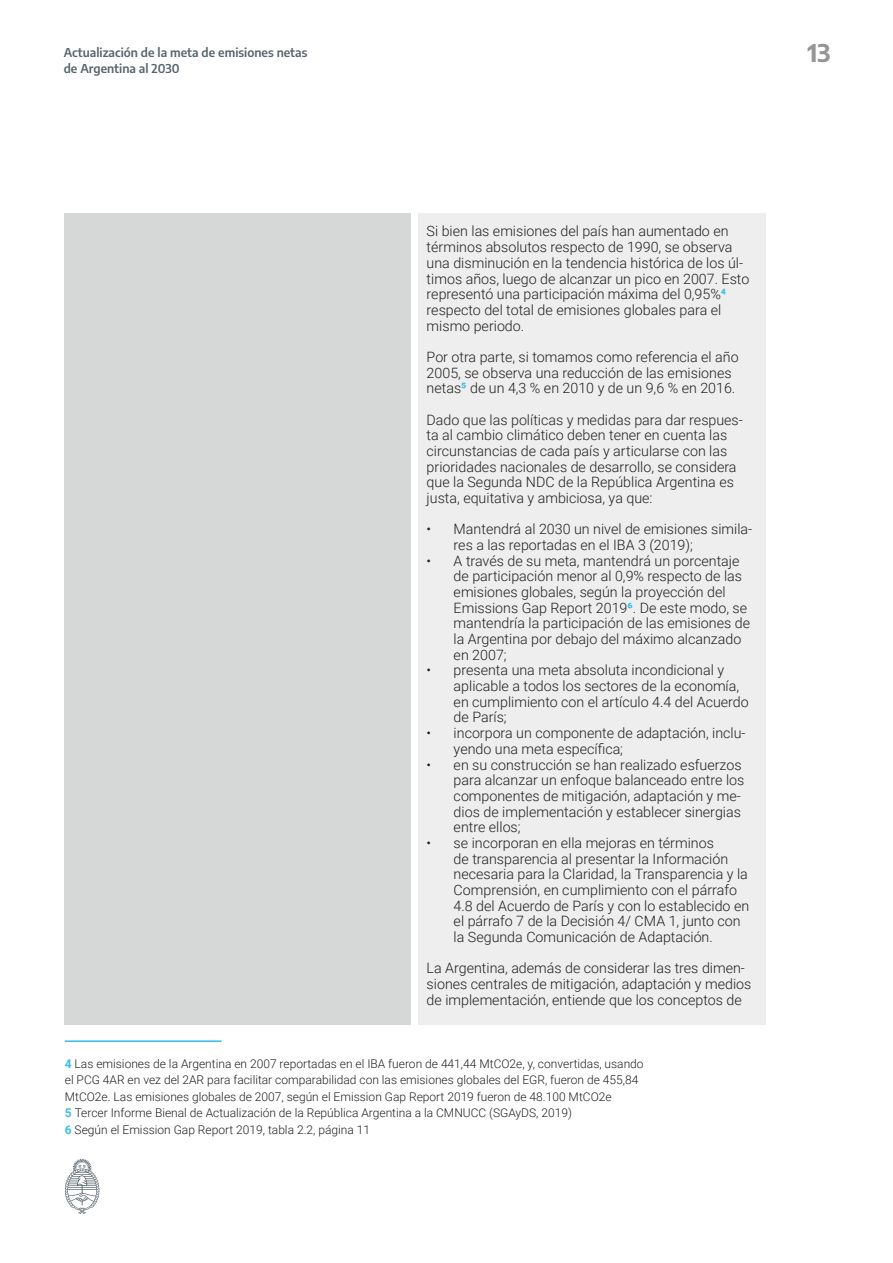
<style>
.page{position:relative;width:893px;height:1263px;background:#fff}
.page>*{position:absolute;margin:0;border:0;box-sizing:border-box;transform-origin:0 0}
.t1{font:700 24px "Encode Sans";color:#949594}
.t2{font:300 14.25px/15.6px "Roboto";color:#231f20}
.t3{font:300 12px/16.5px "Roboto";color:#231f20}
.t4{font:600 12px/15.8px "Encode Sans";color:#55636c}
.s1{font-weight:700;color:#39bded}
</style>
<div class="page">
<svg style="left:65px;top:1159px;width:34px;height:55px"></svg>
<div style="left:418px;top:213px;width:347px;height:812px;background:#eeeeef"></div>
<div style="left:64px;top:213px;width:346px;height:812px;background:#d6d7d7"></div>
<hr style="left:65px;top:1040px;width:157px;height:2px;background:#34bced">
<p class="t4" style="left:64px;top:44px;width:245px">Actualización de la meta de emisiones netas de Argentina al 2030</p>
<h1 class="t1" style="left:808px;top:35px;width:25px">13</h1>
<p class="t2" style="left:427px;top:223px;width:324px">Si bien las emisiones del país han aumentado en términos absolutos respecto de 1990, se observa una disminución en la tendencia histórica de los úl&shy;timos años, luego de alcanzar un pico en 2007. Esto representó una participación máxima del 0,95%<span class="s1">4 </span>respecto del total de emisiones globales para el mismo periodo.</p>
<p class="t2" style="left:427px;top:348px;width:314px">Por otra parte, si tomamos como referencia el año<br>2005, se observa una reducción de las emisiones netas<span class="s1">5</span> de un 4,3 % en 2010 y de un 9,6 % en 2016.</p>
<p class="t2" style="left:427px;top:411px;width:318px">Dado que las políticas y medidas para dar respues&shy;ta al cambio climático deben tener en cuenta las circunstancias de cada país y articularse con las prioridades nacionales de desarrollo, se considera que la Segunda NDC de la República Argentina es justa, equitativa y ambiciosa, ya que:</p>
<p class="t2" style="left:454px;top:521px;width:300px;text-indent:-27px">• Mantendrá al 2030 un nivel de emisiones simila&shy;res a las reportadas en el IBA 3 (2019);</p>
<p class="t2" style="left:454px;top:552px;width:298px;text-indent:-27px">• A través de su meta, mantendrá un porcentaje de participación menor al 0,9% respecto de las emisiones globales, según la proyección del Emissions Gap Report 2019<span class="s1">6</span>. De este modo, se mantendría la participación de las emisiones de la Argentina por debajo del máximo alcanzado en 2007;</p>
<p class="t2" style="left:454px;top:662px;width:297px;text-indent:-27px">• presenta una meta absoluta incondicional y aplicable a todos los sectores de la economía, en cumplimiento con el artículo 4.4 del Acuerdo de París;</p>
<p class="t2" style="left:454px;top:725px;width:294px;text-indent:-27px">• incorpora un componente de adaptación, inclu&shy;yendo una meta específica;</p>
<p class="t2" style="left:454px;top:756px;width:292px;text-indent:-27px">• en su construcción se han realizado esfuerzos para alcanzar un enfoque balanceado entre los componentes de mitigación, adaptación y me&shy;dios de implementación y establecer sinergias entre ellos;</p>
<p class="t2" style="left:454px;top:834px;width:297px;text-indent:-27px">• se incorporan en ella mejoras en términos<br>de transparencia al presentar la Información necesaria para la Claridad, la Transparencia y la Comprensión, en cumplimiento con el párrafo 4.8 del Acuerdo de París y con lo establecido en el párrafo 7 de la Decisión 4/ CMA 1, junto con la Segunda Comunicación de Adaptación.</p>
<p class="t2" style="left:427px;top:960px;width:326px">La Argentina, además de considerar las tres dimen&shy;siones centrales de mitigación, adaptación y medios de implementación, entiende que los conceptos de</p>
<p class="t3" style="left:65px;top:1055px;width:580px"><span class="s1">4</span> Las emisiones de la Argentina en 2007 reportadas en el IBA fueron de 441,44 MtCO2e, y, convertidas, usando el PCG 4AR en vez del 2AR para facilitar comparabilidad con las emisiones globales del EGR, fueron de 455,84<br>MtCO2e. Las emisiones globales de 2007, según el Emission Gap Report 2019 fueron de 48.100 MtCO2e<br><span class="s1">5</span> Tercer Informe Bienal de Actualización de la República Argentina a la CMNUCC (SGAyDS, 2019)<br><span class="s1">6</span> Según el Emission Gap Report 2019, tabla 2.2, página 11</p>
</div>
